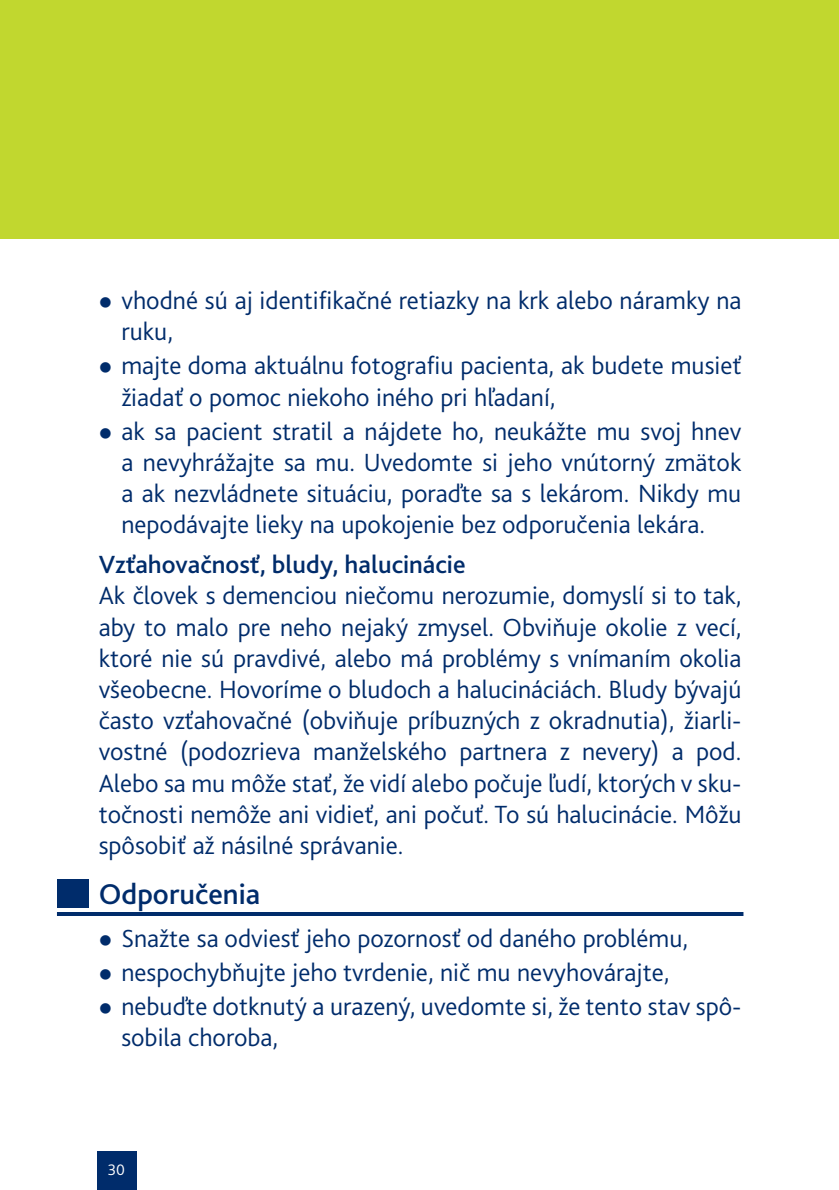
<style>
.page{position:relative;width:839px;height:1190px;background:#fff}
.page>*{position:absolute;margin:0;border:0;box-sizing:border-box;transform-origin:0 0}
._05_doporucenia{font:500 30px "Bliss 2";color:#002c6b}
._03_text_odr{font:300 26px/31.2px "Bliss 2";color:#002c6b}
._03_text{font:300 26px/31.2px "Bliss 2";color:#002c6b;text-align:justify}
._03_text_tucny{font:500 26px "Bliss 2";color:#002c6b}
.t1{font:300 16px "Bliss 2";color:#fff}
</style>
<div class="page">
<div style="left:0;top:0;width:838px;height:238px;background:#c1d72f"></div>
<div style="left:97px;top:1151px;width:39px;height:38px;background:#002c6b"></div>
<hr style="left:57px;top:912px;width:686px;height:4px;background:#002c6b">
<div style="left:57px;top:878px;width:31px;height:29px;background:#002c6b"></div>
<p class="_03_text_odr" style="left:121px;top:284px;width:621px;text-indent:-23px">● vhodné sú aj identifikačné retiazky na krk alebo náramky na ruku,</p>
<p class="_03_text_odr" style="left:121px;top:349px;width:621px;text-indent:-23px">● majte doma aktuálnu fotografiu pacienta, ak budete musieť žiadať o pomoc niekoho iného pri hľadaní,</p>
<p class="_03_text_odr" style="left:121px;top:415px;width:621px;text-align:justify;text-indent:-23px">● ak sa pacient stratil a nájdete ho, neukážte mu svoj hnev a nevyhrážajte sa mu. Uvedomte si jeho vnútorný zmätok a ak nezvládnete situáciu, poraďte sa s lekárom. Nikdy mu nepodávajte lieky na upokojenie bez odporučenia lekára.</p>
<p class="_03_text_tucny" style="left:99px;top:548px;width:368px">Vzťahovačnosť, bludy, halucinácie</p>
<p class="_03_text" style="left:99px;top:579px;width:644px">Ak človek s demenciou niečomu nerozumie, domyslí si to tak, aby to malo pre neho nejaký zmysel. Obviňuje okolie z vecí, ktoré nie sú pravdivé, alebo má problémy s vnímaním okolia všeobecne. Hovoríme o bludoch a halucináciách. Bludy bývajú často vzťahovačné (obviňuje príbuzných z okradnutia), žiarli&shy;vostné (podozrieva manželského partnera z nevery) a pod.<br>Alebo sa mu môže stať, že vidí alebo počuje ľudí, ktorých v sku&shy;točnosti nemôže ani vidieť, ani počuť. To sú halucinácie. Môžu spôsobiť až násilné správanie.</p>
<p class="_05_doporucenia" style="left:99px;top:875px;width:163px">Odporučenia</p>
<p class="_03_text_odr" style="left:99px;top:922px;width:591px">● Snažte sa odviesť jeho pozornosť od daného problému,</p>
<p class="_03_text_odr" style="left:99px;top:956px;width:572px">● nespochybňujte jeho tvrdenie, nič mu nevyhovárajte,</p>
<p class="_03_text_odr" style="left:121px;top:990px;width:621px;text-indent:-23px">● nebuďte dotknutý a urazený, uvedomte si, že tento stav spô&shy;sobila choroba,</p>
<p class="t1" style="left:108px;top:1159px;width:19px">30</p>
</div>
